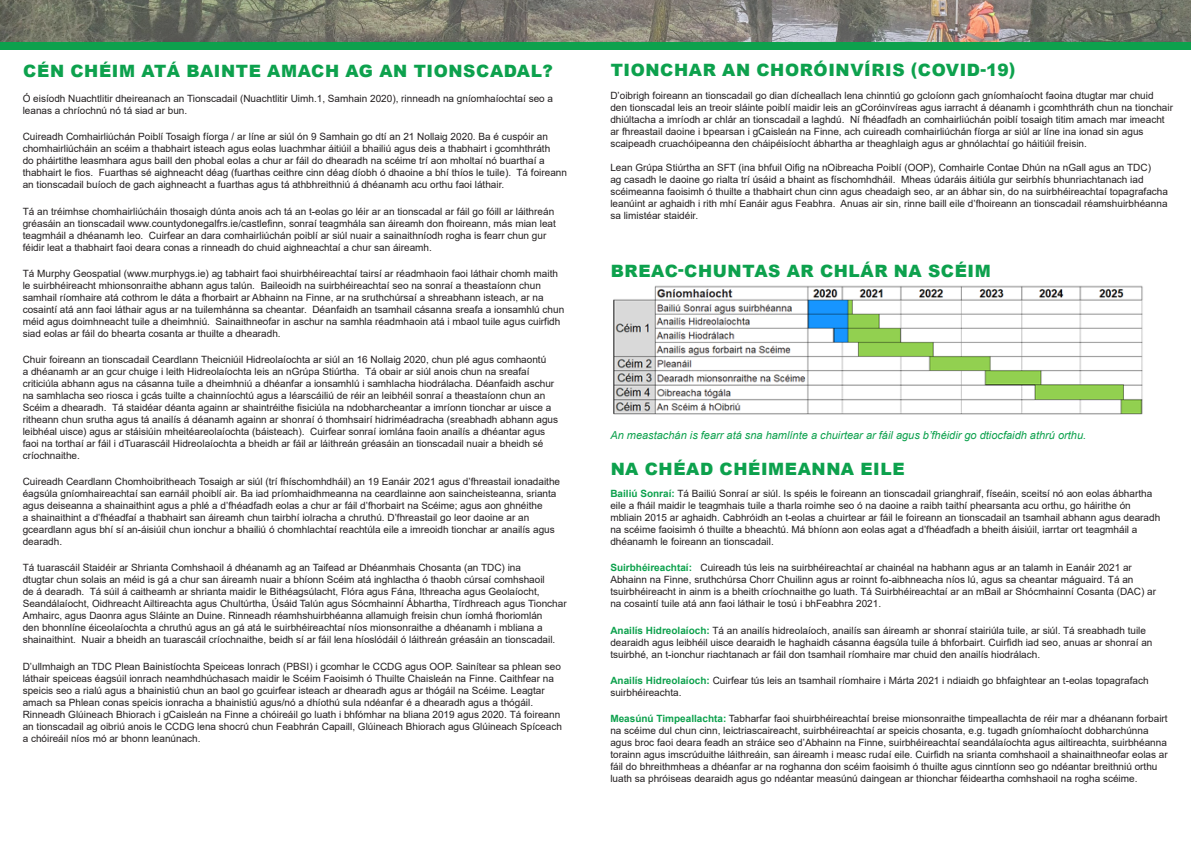
<style>
.page{position:relative;width:1191px;height:842px;background:#fff}
.page>*{position:absolute;margin:0;border:0;box-sizing:border-box;transform-origin:0 0}
._2017_Main_Body{font:900 17px "Arial";letter-spacing:.035em;color:#0da14d}
._2017_Main_Body-2{font:italic 11px "Arial";color:#0da14d}
._2017_Main_Body-3{font:10px/12px "Arial";color:#231f20}
.s1{font-weight:700;color:#0da14d}
</style>
<div class="page">
<svg style="left:0;top:0;width:1191px;height:43px;background:#7d7d71"></svg>
<div style="left:0;top:43px;width:1191px;height:7px;background:#0da14d"></div>
<img style="left:613px;top:285px;width:530px;height:130px">
<p class="_2017_Main_Body" style="left:23px;top:59px;width:531px">CÉN CHÉIM ATÁ BAINTE AMACH AG AN TIONSCADAL?</p>
<p class="_2017_Main_Body-3" style="left:23px;top:93px;width:532px">Ó eisíodh Nuachtlitir dheireanach an Tionscadail (Nuachtlitir Uimh.1, Samhain 2020), rinneadh na gníomhaíochtaí seo a leanas a chríochnú nó tá siad ar bun.</p>
<p class="_2017_Main_Body-3" style="left:23px;top:131px;width:546px">Cuireadh Comhairliúchán Poiblí Tosaigh fíorga / ar líne ar siúl ón 9 Samhain go dtí an 21 Nollaig 2020. Ba é cuspóir an chomhairliúcháin an scéim a thabhairt isteach agus eolas luachmhar áitiúil a bhailiú agus deis a thabhairt i gcomhthráth<br>do pháirtithe leasmhara agus baill den phobal eolas a chur ar fáil do dhearadh na scéime trí aon mholtaí nó buarthaí a thabhairt le fios. Fuarthas sé aighneacht déag (fuarthas ceithre cinn déag díobh ó dhaoine a bhí thíos le tuile). Tá foireann an tionscadail buíoch de gach aighneacht a fuarthas agus tá athbhreithniú á dhéanamh acu orthu faoi láthair.</p>
<p class="_2017_Main_Body-3" style="left:23px;top:205px;width:535px">Tá an tréimhse chomhairliúcháin thosaigh dúnta anois ach tá an t-eolas go léir ar an tionscadal ar fáil go fóill ar láithreán gréasáin an tionscadail www.countydonegalfrs.ie/castlefinn, sonraí teagmhála san áireamh don fhoireann, más mian leat teagmháil a dhéanamh leo. Cuirfear an dara comhairliúchán poiblí ar siúl nuair a sainaithníodh rogha is fearr chun gur féidir leat a thabhairt faoi deara conas a rinneadh do chuid aighneachtaí a chur san áireamh.</p>
<p class="_2017_Main_Body-3" style="left:23px;top:267px;width:543px">Tá Murphy Geospatial (www.murphygs.ie) ag tabhairt faoi shuirbhéireachtaí tairsí ar réadmhaoin faoi láthair chomh maith le suirbhéireacht mhionsonraithe abhann agus talún. Baileoidh na suirbhéireachtaí seo na sonraí a theastaíonn chun samhail ríomhaire atá cothrom le dáta a fhorbairt ar Abhainn na Finne, ar na sruthchúrsaí a shreabhann isteach, ar na cosaintí atá ann faoi láthair agus ar na tuilemhánna sa cheantar. Déanfaidh an tsamhail cásanna sreafa a ionsamhlú chun méid agus doimhneacht tuile a dheimhniú. Sainaithneofar in aschur na samhla réadmhaoin atá i mbaol tuile agus cuirfidh siad eolas ar fáil do bhearta cosanta ar thuilte a dhearadh.</p>
<p class="_2017_Main_Body-3" style="left:23px;top:353px;width:537px">Chuir foireann an tionscadail Ceardlann Theicniúil Hidreolaíochta ar siúl an 16 Nollaig 2020, chun plé agus comhaontú<br>a dhéanamh ar an gcur chuige i leith Hidreolaíochta leis an nGrúpa Stiúrtha. Tá obair ar siúl anois chun na sreafaí criticiúla abhann agus na cásanna tuile a dheimhniú a dhéanfar a ionsamhlú i samhlacha hiodrálacha. Déanfaidh aschur na samhlacha seo riosca i gcás tuilte a chainníochtú agus a léarscáiliú de réir an leibhéil sonraí a theastaíonn chun an Scéim a dhearadh. Tá staidéar déanta againn ar shaintréithe fisiciúla na ndobharcheantar a imríonn tionchar ar uisce a ritheann chun srutha agus tá anailís á déanamh againn ar shonraí ó thomhsairí hidriméadracha (sreabhadh abhann agus leibhéal uisce) agus ar stáisiúin mheitéareolaíochta (báisteach). Cuirfear sonraí iomlána faoin anailís a dhéantar agus faoi na torthaí ar fáil i dTuarascáil Hidreolaíochta a bheidh ar fáil ar láithreán gréasáin an tionscadail nuair a bheidh sé críochnaithe.</p>
<p class="_2017_Main_Body-3" style="left:23px;top:476px;width:539px">Cuireadh Ceardlann Chomhoibritheach Tosaigh ar siúl (trí fhíschomhdháil) an 19 Eanáir 2021 agus d’fhreastail ionadaithe éagsúla gníomhaireachtaí san earnáil phoiblí air. Ba iad príomhaidhmeanna na ceardlainne aon saincheisteanna, srianta agus deiseanna a shainaithint agus a phlé a d’fhéadfadh eolas a chur ar fáil d’fhorbairt na Scéime; agus aon ghnéithe<br>a shainaithint a d’fhéadfaí a thabhairt san áireamh chun tairbhí iolracha a chruthú. D’fhreastail go leor daoine ar an gceardlann agus bhí sí an-áisiúil chun ionchur a bhailiú ó chomhlachtaí reachtúla eile a imreoidh tionchar ar anailís agus dearadh.</p>
<p class="_2017_Main_Body-3" style="left:23px;top:562px;width:545px">Tá tuarascáil Staidéir ar Shrianta Comhshaoil á dhéanamh ag an Taifead ar Dhéanmhais Chosanta (an TDC) ina<br>dtugtar chun solais an méid is gá a chur san áireamh nuair a bhíonn Scéim atá inghlactha ó thaobh cúrsaí comhshaoil<br>de á dearadh. Tá súil á caitheamh ar shrianta maidir le Bithéagsúlacht, Flóra agus Fána, Ithreacha agus Geolaíocht, Seandálaíocht, Oidhreacht Ailtireachta agus Chultúrtha, Úsáid Talún agus Sócmhainní Ábhartha, Tírdhreach agus Tionchar Amhairc, agus Daonra agus Sláinte an Duine. Rinneadh réamhshuirbhéanna allamuigh freisin chun íomhá fhoriomlán<br>den bhonnlíne éiceolaíochta a chruthú agus an gá atá le suirbhéireachtaí níos mionsonraithe a dhéanamh i mbliana a shainaithint. Nuair a bheidh an tuarascáil críochnaithe, beidh sí ar fáil lena híoslódáil ó láithreán gréasáin an tionscadail.</p>
<p class="_2017_Main_Body-3" style="left:23px;top:660px;width:541px">D’ullmhaigh an TDC Plean Bainistíochta Speiceas Ionrach (PBSI) i gcomhar le CCDG agus OOP. Sainítear sa phlean seo láthair speiceas éagsúil ionrach neamhdhúchasach maidir le Scéim Faoisimh ó Thuilte Chaisleán na Finne. Caithfear na speicis seo a rialú agus a bhainistiú chun an baol go gcuirfear isteach ar dhearadh agus ar thógáil na Scéime. Leagtar amach sa Phlean conas speicis ionracha a bhainistiú agus/nó a dhíothú sula ndéanfar é a dhearadh agus a thógáil.<br>Rinneadh Glúineach Bhiorach i gCaisleán na Finne a chóireáil go luath i bhfómhar na bliana 2019 agus 2020. Tá foireann an tionscadail ag oibriú anois le CCDG lena shocrú chun Feabhrán Capaill, Glúineach Bhiorach agus Glúineach Spíceach a chóireáil níos mó ar bhonn leanúnach.</p>
<p class="_2017_Main_Body" style="left:610px;top:58px;width:406px">TIONCHAR AN CHORÓINVÍRIS (COVID-19)</p>
<p class="_2017_Main_Body-3" style="left:610px;top:89px;width:564px">D’oibrigh foireann an tionscadail go dian dícheallach lena chinntiú go gcloíonn gach gníomhaíocht faoina dtugtar mar chuid<br>den tionscadal leis an treoir sláinte poiblí maidir leis an gCoróinvíreas agus iarracht á déanamh i gcomhthráth chun na tionchair dhiúltacha a imríodh ar chlár an tionscadail a laghdú. Ní fhéadfadh an comhairliúchán poiblí tosaigh titim amach mar imeacht ar fhreastail daoine i bpearsan i gCaisleán na Finne, ach cuireadh comhairliúchán fíorga ar siúl ar líne ina ionad sin agus scaipeadh cruachóipeanna den cháipéisíocht ábhartha ar theaghlaigh agus ar ghnólachtaí go háitiúil freisin.</p>
<p class="_2017_Main_Body-3" style="left:610px;top:161px;width:559px">Lean Grúpa Stiúrtha an SFT (ina bhfuil Oifig na nOibreacha Poiblí (OOP), Comhairle Contae Dhún na nGall agus an TDC)<br>ag casadh le daoine go rialta trí úsáid a bhaint as físchomhdháil. Mheas údaráis áitiúla gur seirbhís bhunriachtanach iad scéimeanna faoisimh ó thuilte a thabhairt chun cinn agus cheadaigh seo, ar an ábhar sin, do na suirbhéireachtaí topagrafacha leanúint ar aghaidh i rith mhí Eanáir agus Feabhra. Anuas air sin, rinne baill eile d’fhoireann an tionscadail réamshuirbhéanna sa limistéar staidéir.</p>
<p class="_2017_Main_Body" style="left:610px;top:258px;width:382px">BREAC-CHUNTAS AR CHLÁR NA SCÉIM</p>
<p class="_2017_Main_Body-2" style="left:610px;top:428px;width:477px">An meastachán is fearr atá sna hamlínte a chuirtear ar fáil agus b’fhéidir go dtiocfaidh athrú orthu.</p>
<p class="_2017_Main_Body" style="left:610px;top:457px;width:295px">NA CHÉAD CHÉIMEANNA EILE</p>
<p class="_2017_Main_Body-3" style="left:610px;top:488px;width:551px"><span class="s1">Bailiú Sonraí:</span> Tá Bailiú Sonraí ar siúl. Is spéis le foireann an tionscadail grianghraif, físeáin, sceitsí nó aon eolas ábhartha eile a fháil maidir le teagmhais tuile a tharla roimhe seo ó na daoine a raibh taithí phearsanta acu orthu, go háirithe ón mbliain 2015 ar aghaidh. Cabhróidh an t-eolas a chuirtear ar fáil le foireann an tionscadail an tsamhail abhann agus dearadh na scéime faoisimh ó thuilte a bheachtú. Má bhíonn aon eolas agat a d’fhéadfadh a bheith áisiúil, iarrtar ort teagmháil a dhéanamh le foireann an tionscadail.</p>
<p class="_2017_Main_Body-3" style="left:610px;top:562px;width:547px"><span class="s1">Suirbhéireachtaí:</span> Cuireadh tús leis na suirbhéireachtaí ar chainéal na habhann agus ar an talamh in Eanáir 2021 ar Abhainn na Finne, sruthchúrsa Chorr Chuilinn agus ar roinnt fo-aibhneacha níos lú, agus sa cheantar máguaird. Tá an tsuirbhéireacht in ainm is a bheith críochnaithe go luath. Tá Suirbhéireachtaí ar an mBail ar Shócmhainní Cosanta (DAC) ar na cosaintí tuile atá ann faoi láthair le tosú i bhFeabhra 2021.</p>
<p class="_2017_Main_Body-3" style="left:610px;top:624px;width:543px"><span class="s1">Anailís Hidreolaíoch:</span> Tá an anailís hidreolaíoch, anailís san áireamh ar shonraí stairiúla tuile, ar siúl. Tá sreabhadh tuile dearaidh agus leibhéil uisce dearaidh le haghaidh cásanna éagsúla tuile á bhforbairt. Cuirfidh iad seo, anuas ar shonraí an tsuirbhé, an t-ionchur riachtanach ar fáil don tsamhail ríomhaire mar chuid den anailís hiodrálach.</p>
<p class="_2017_Main_Body-3" style="left:610px;top:674px;width:539px"><span class="s1">Anailís Hidreolaíoch:</span> Cuirfear tús leis an tsamhail ríomhaire i Márta 2021 i ndiaidh go bhfaightear an t-eolas topagrafach suirbhéireachta.</p>
<p class="_2017_Main_Body-3" style="left:610px;top:712px;width:559px"><span class="s1">Measúnú Timpeallachta:</span> Tabharfar faoi shuirbhéireachtaí breise mionsonraithe timpeallachta de réir mar a dhéanann forbairt na scéime dul chun cinn, leictriascaireacht, suirbhéireachtaí ar speicis chosanta, e.g. tugadh gníomhaíocht dobharchúnna agus broc faoi deara feadh an stráice seo d’Abhainn na Finne, suirbhéireachtaí seandálaíochta agus ailtireachta, suirbhéanna torainn agus imscrúduithe láithreáin, san áireamh i measc rudaí eile. Cuirfidh na srianta comhshaoil a shainaithneofar eolas ar fáil do bhreithmheas a dhéanfar ar na roghanna don scéim faoisimh ó thuilte agus cinntíonn seo go ndéantar breithniú orthu luath sa phróiseas dearaidh agus go ndéantar measúnú daingean ar thionchar féideartha comhshaoil na rogha scéime.</p>
</div>
